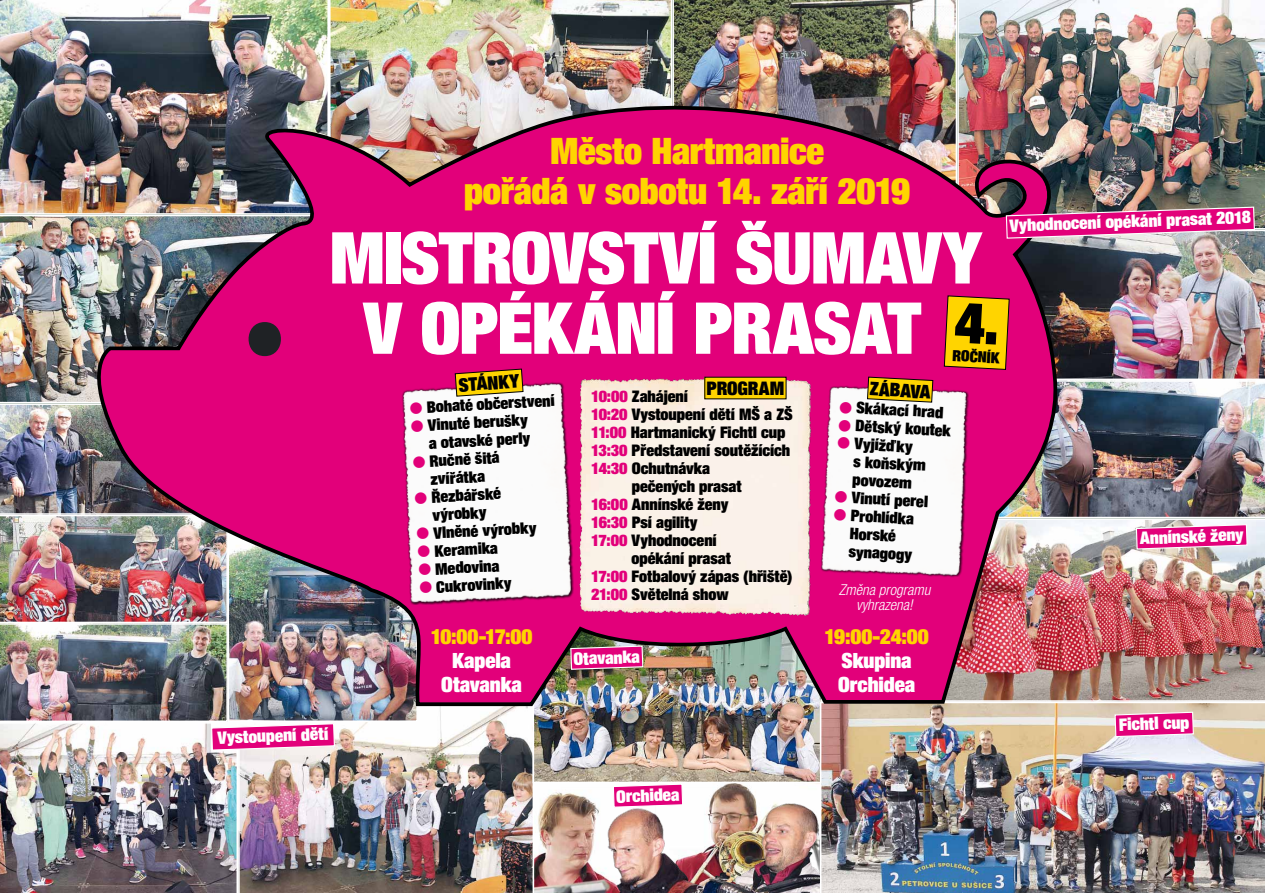
<style>
.page{position:relative;width:1265px;height:893px;background:#fff}
.page>*{position:absolute;margin:0;border:0;box-sizing:border-box;transform-origin:0 0}
.t1{font:900 expanded 71.7px/70.3px "Helvetica Neue CE";letter-spacing:-.01em;color:#fff;text-align:center}
.t2{font:900 expanded 36.6px/40.1px "Helvetica Neue CE";letter-spacing:-.01em;color:#ffd400;text-align:center}
.t3{font:900 expanded 21.08px/23.8px "Helvetica Neue CE";letter-spacing:-.005em;color:#fff;text-align:center}
.t4{font:900 expanded 21.08px "Helvetica Neue CE";letter-spacing:.005em;color:#ffd400}
.t5{font:900 expanded 18.75px "Helvetica Neue CE";letter-spacing:.005em;color:#000}
.t6{font:900 expanded 17.25px "Helvetica Neue CE";color:#fff}
.t7{font:900 expanded 16.05px/18px "Helvetica Neue CE";letter-spacing:-.005em;color:#000}
.t8{font:900 expanded 15.38px "Helvetica Neue CE";color:#000}
.t9{font:italic 300 condensed 15px/15.1px "Helvetica Neue CE";color:#fff;text-align:center}
.s1{color:#e2007a}
</style>
<div class="page">
<img style="left:672px;top:0;width:284px;height:86px">
<img style="left:336px;top:708px;width:197px;height:185px">
<img style="left:0;top:0;width:328px;height:215px">
<img style="left:536px;top:708px;width:284px;height:72px">
<img style="left:1116px;top:550px;width:149px;height:152px">
<img style="left:336px;top:708px;width:79px;height:11px">
<img style="left:821px;top:703px;width:444px;height:190px">
<img style="left:957px;top:0;width:308px;height:230px">
<img style="left:1116px;top:231px;width:149px;height:148px">
<img style="left:330px;top:0;width:341px;height:86px">
<img style="left:0;top:216px;width:74px;height:186px">
<svg style="left:1114px;top:711px;width:80px;height:27px;background:#e43f97"></svg>
<img style="left:1116px;top:380px;width:149px;height:170px">
<img style="left:74px;top:86px;width:1042px;height:622px">
<svg style="left:455px;top:369px;width:69px;height:28px;background:#e4b222"></svg>
<div style="left:705px;top:377px;width:81px;height:22px;background:#ffd400"></div>
<svg style="left:867px;top:377px;width:66px;height:26px;background:#e3b61b"></svg>
<img style="left:0;top:403px;width:336px;height:490px">
<img style="left:531px;top:781px;width:291px;height:112px">
<img style="left:656px;top:797px;width:164px;height:96px">
<svg style="left:1005px;top:206px;width:251px;height:33px;background:#cd3787"></svg>
<svg style="left:944px;top:295px;width:66px;height:75px;background:#eeb30c"></svg>
<h2 class="t2" style="left:464px;top:131px;width:448px">Město Hartmanice<br>pořádá v sobotu 14. září 2019</h2>
<h1 class="t1" style="left:329px;top:224px;width:654px">Mistrovství Šumavy v opékání prasat</h1>
<p class="t8" style="left:953px;top:346px;width:49px;rotate:3deg">ročník</p>
<p class="t5" style="left:458px;top:374px;width:63px;rotate:-4deg">Stánky</p>
<p class="t5" style="left:707px;top:378px;width:66px">Program</p>
<p class="t5" style="left:870px;top:378px;width:61px;rotate:3deg">Zába va</p>
<p class="t7" style="left:591px;top:388px;width:98px"><span class="s1">10:00</span> Zahájení</p>
<p class="t7" style="left:591px;top:406px;width:203px"><span class="s1">10:20</span> Vystoupení dětí MŠ a ZŠ</p>
<p class="t7" style="left:591px;top:424px;width:196px"><span class="s1">11:00</span> Hartmanický Fichtl cup</p>
<p class="t7" style="left:591px;top:442px;width:201px"><span class="s1">13:30</span> Představení soutěžících</p>
<p class="t7" style="left:591px;top:460px;width:120px"><span class="s1">14:30</span> Ochutnávka</p>
<p class="t7" style="left:632px;top:478px;width:111px">pečených prasat</p>
<p class="t7" style="left:591px;top:496px;width:139px"><span class="s1">16:00</span> Annínské ženy</p>
<p class="t7" style="left:591px;top:514px;width:108px"><span class="s1">16:30</span> Psí agility</p>
<p class="t7" style="left:591px;top:532px;width:127px"><span class="s1">17:00</span> Vyhodnocení</p>
<p class="t7" style="left:632px;top:550px;width:101px">opékání prasat</p>
<p class="t7" style="left:591px;top:568px;width:203px"><span class="s1">17:00</span> Fotbalový zápas (hřiště)</p>
<p class="t7" style="left:591px;top:586px;width:139px"><span class="s1">21:00</span> Světelná show</p>
<p class="t7" style="left:409px;top:399px;width:146px;rotate:-3deg"><span class="s1">●</span> Bohaté občerstvení</p>
<p class="t7" style="left:410px;top:417px;width:121px;text-align:right;rotate:-3deg"><span class="s1">●</span> Vinuté berušky a otavské perly</p>
<p class="t7" style="left:412px;top:453px;width:90px;text-align:center;rotate:-3deg"><span class="s1">●</span> Ručně šitá zvířátka</p>
<p class="t7" style="left:414px;top:489px;width:88px;text-align:center;rotate:-3deg"><span class="s1">●</span> Řezbářské výrobky</p>
<p class="t7" style="left:416px;top:525px;width:123px;rotate:-3deg"><span class="s1">●</span> Vlněné výrobky</p>
<p class="t7" style="left:417px;top:543px;width:82px;rotate:-3deg"><span class="s1">●</span> Keramika</p>
<p class="t7" style="left:418px;top:561px;width:83px;rotate:-3deg"><span class="s1">●</span> Medovina</p>
<p class="t7" style="left:419px;top:579px;width:95px;rotate:-3deg"><span class="s1">●</span> Cukrovinky</p>
<p class="t7" style="left:840px;top:398px;width:105px;rotate:3deg"><span class="s1">●</span> Skákací hrad</p>
<p class="t7" style="left:839px;top:416px;width:115px;rotate:3deg"><span class="s1">●</span> Dětský koutek</p>
<p class="t7" style="left:855px;top:435px;width:74px;text-indent:-17px;rotate:3deg"><span class="s1">●</span> Vyjížďky<br>s koňským povozem</p>
<p class="t7" style="left:835px;top:488px;width:95px;rotate:3deg"><span class="s1">●</span> Vinutí perel</p>
<p class="t7" style="left:851px;top:507px;width:66px;text-indent:-17px;rotate:3deg"><span class="s1">●</span> Prohlídka<br>Horské synagogy</p>
<p class="t9" style="left:839px;top:582px;width:93px">Změna programu vyhrazena!</p>
<h3 class="t4" style="left:431px;top:625px;width:103px">10:00-17:00</h3>
<h3 class="t3" style="left:441px;top:649px;width:82px">Kapela<br>Otavanka</h3>
<p class="t6" style="left:573px;top:649px;width:68px;rotate:-2deg">Otavanka</p>
<h3 class="t4" style="left:825px;top:625px;width:106px">19:00-24:00</h3>
<h3 class="t3" style="left:838px;top:649px;width:79px;text-align:left">Skupina<br>Orchidea</h3>
<p class="t6" style="left:1009px;top:216px;width:243px;rotate:-2deg">Vyhodnocení opékání prasat 2018</p>
<p class="t6" style="left:1140px;top:528px;width:106px;rotate:-2deg">Annínské ženy</p>
<p class="t6" style="left:217px;top:728px;width:112px;rotate:-2deg">Vystoupení dětí</p>
<p class="t6" style="left:1119px;top:715px;width:73px;rotate:-2deg">Fichtl cup</p>
<p class="t6" style="left:616px;top:786px;width:65px;rotate:-2deg">Orchidea</p>
</div>
